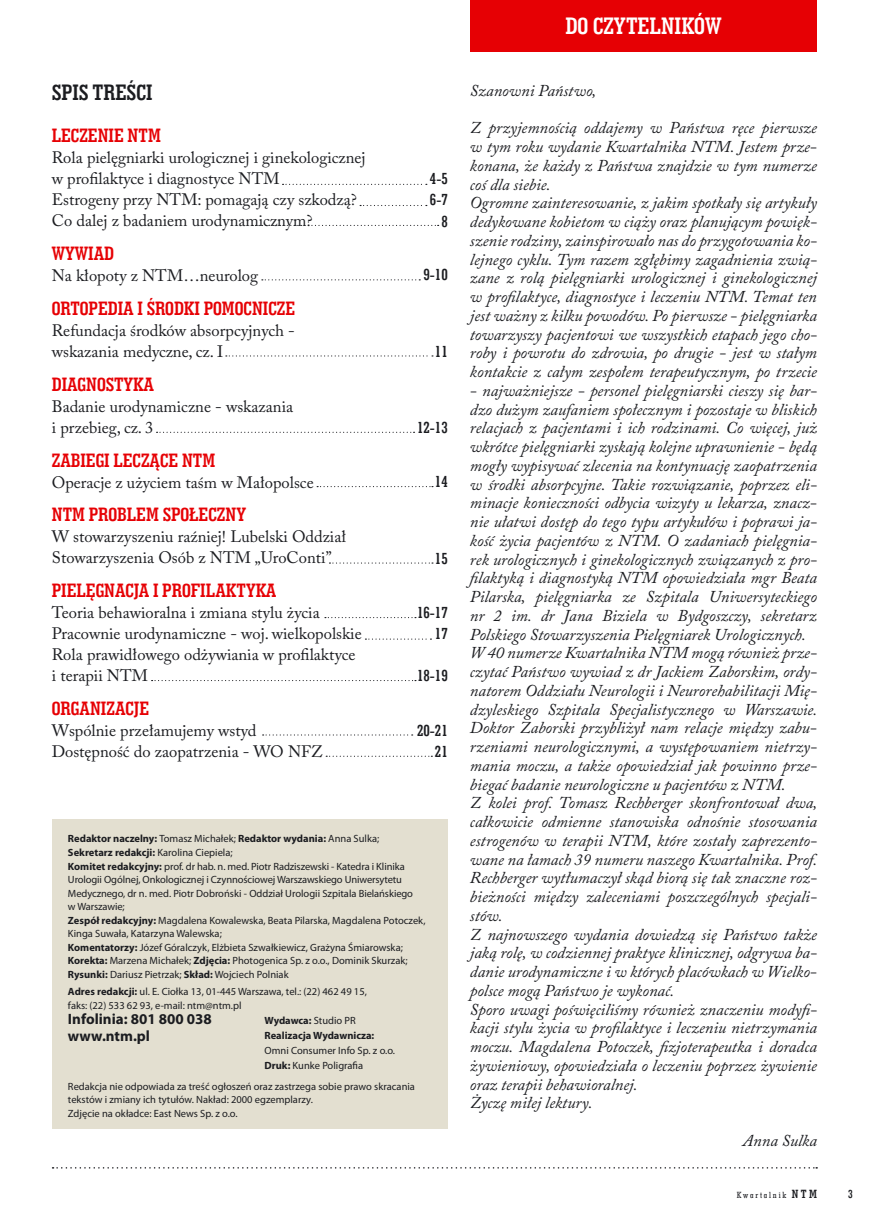
<style>
.page{position:relative;width:885px;height:1225px;background:#fff}
.page>*{position:absolute;margin:0;border:0;box-sizing:border-box;transform-origin:0 0}
.t1{font:24px "Geo Slab 703 Bd Cn EU Normal";color:#fff}
.t2{font:22.5px "Geo Slab 703 Bd Cn EU Normal";color:#1b1c20}
.t3{font:19.5px "Geo Slab 703 Bd Cn EU Normal";color:#e60004}
.t4{font:italic 16.5px/18.8px "Adobe Caslon Pro";color:#1b1c20}
.t5{font:16.5px/21px "Adobe Caslon Pro";color:#1b1c20}
.t6{font:16.5px/21.1px "Geo Slab 703 Bd Cn EU Normal";color:#1b1c20;text-align:right}
.t7{font:700 15px/16.5px "Myriad Pro";color:#1b1c20}
.t8{font:12px "Geo Slab 703 Bd Cn EU Normal";color:#1b1c20}
.t9{font:10.5px/13.5px "Myriad Pro";color:#1b1c20}
.t10{font:700 10.5px/15px "Myriad Pro";color:#1b1c20}
.t11{font:9px "Geo Slab 703 Md Cn EU Normal";letter-spacing:.2em;color:#1b1c20}
.s1{font-weight:700}
.s2{font-weight:400}
.s3{font-family:"Geo Slab 703 Bd Cn EU Normal";font-size:12px}
</style>
<div class="page">
<div style="left:470px;top:0;width:346px;height:51px;background:#e60004"></div>
<svg style="left:53px;top:1167px;width:764px;height:1px"></svg>
<svg style="left:282px;top:184px;width:145px;height:1px"></svg>
<svg style="left:360px;top:205px;width:67px;height:1px"></svg>
<svg style="left:252px;top:225px;width:186px;height:1px"></svg>
<svg style="left:262px;top:279px;width:158px;height:1px"></svg>
<svg style="left:226px;top:355px;width:207px;height:1px"></svg>
<svg style="left:317px;top:486px;width:116px;height:1px"></svg>
<svg style="left:329px;top:562px;width:104px;height:1px"></svg>
<svg style="left:325px;top:617px;width:91px;height:1px"></svg>
<svg style="left:365px;top:638px;width:66px;height:1px"></svg>
<svg style="left:152px;top:680px;width:264px;height:1px"></svg>
<svg style="left:262px;top:734px;width:150px;height:1px"></svg>
<svg style="left:326px;top:755px;width:106px;height:2px"></svg>
<svg style="left:156px;top:432px;width:258px;height:1px"></svg>
<div style="left:52px;top:819px;width:395px;height:310px;background:#e3dfd0"></div>
<h2 class="t2" style="left:52px;top:79px;width:102px">SPIS TREŚCI</h2>
<p class="t3" style="left:52px;top:124px;width:110px">LECZENIE NTM</p>
<p class="t5" style="left:52px;top:147px;width:315px">Rola pielęgniarki urologicznej i ginekologicznej w profilaktyce i diagnostyce NTM<br>Estrogeny przy NTM: pomagają czy szkodzą?<br>Co dalej z badaniem urodynamicznym?</p>
<p class="t3" style="left:52px;top:241px;width:64px">WYWIAD</p>
<p class="t5" style="left:52px;top:265px;width:208px">Na kłopoty z NTM…neurolog</p>
<p class="t3" style="left:52px;top:296px;width:245px">ORTOPEDIA I ŚRODKI POMOCNICZE</p>
<p class="t5" style="left:52px;top:320px;width:245px">Refundacja środków absorpcyjnych - wskazania medyczne, cz. I</p>
<p class="t3" style="left:52px;top:372px;width:104px">DIAGNOSTYKA</p>
<p class="t5" style="left:52px;top:395px;width:243px">Badanie urodynamiczne - wskazania i przebieg, cz. 3</p>
<p class="t3" style="left:52px;top:448px;width:165px">ZABIEGI LECZĄCE NTM</p>
<p class="t5" style="left:52px;top:471px;width:263px">Operacje z użyciem taśm w Małopolsce</p>
<p class="t3" style="left:52px;top:502px;width:196px">NTM PROBLEM SPOŁECZNY</p>
<p class="t5" style="left:52px;top:526px;width:296px">W stowarzyszeniu raźniej! Lubelski Oddział<br>Stowarzyszenia Osób z NTM „UroConti”</p>
<p class="t3" style="left:52px;top:578px;width:226px">PIELĘGNACJA I PROFILAKTYKA</p>
<p class="t5" style="left:52px;top:602px;width:311px">Teoria behawioralna i zmiana stylu życia Pracownie urodynamiczne - woj. wielkopolskie Rola prawidłowego odżywiania w profilaktyce i terapii NTM</p>
<p class="t3" style="left:52px;top:696px;width:99px">ORGANIZACJE</p>
<p class="t5" style="left:52px;top:719px;width:272px">Wspólnie przełamujemy wstyd<br>Dostępność do zaopatrzenia - WO NFZ</p>
<p class="t6" style="left:430px;top:167px;width:19px">4-5<br>6-7<br>8</p>
<p class="t6" style="left:423px;top:263px;width:26px">9-10</p>
<p class="t6" style="left:435px;top:340px;width:14px">11</p>
<p class="t6" style="left:417px;top:416px;width:32px">12-13</p>
<p class="t6" style="left:435px;top:470px;width:14px">14</p>
<p class="t6" style="left:435px;top:547px;width:14px">15</p>
<p class="t6" style="left:417px;top:602px;width:32px">16-17<br>17</p>
<p class="t6" style="left:417px;top:664px;width:32px">18-19</p>
<p class="t6" style="left:417px;top:719px;width:32px">20-21<br>21</p>
<p class="t9" style="left:68px;top:832px;width:359px"><span class="s1">Redaktor naczelny:</span> Tomasz Michałek; <span class="s1">Redaktor wydania:</span> Anna Sulka; <span class="s1">Sekretarz redakcji:</span> Karolina Ciepiela;<br><span class="s1">Komitet redakcyjny:</span> prof. dr hab. n. med. Piotr Radziszewski - Katedra i Klinika Urologii Ogólnej, Onkologicznej i Czynnościowej Warszawskiego Uniwersytetu Medycznego, dr n. med. Piotr Dobroński - Oddział Urologii Szpitala Bielańskiego<br>w Warszawie;<br><span class="s1">Zespół redakcyjny:</span> Magdalena Kowalewska, Beata Pilarska, Magdalena Potoczek, Kinga Suwała, Katarzyna Walewska;<br><span class="s1">Komentatorzy:</span> Józef Góralczyk, Elżbieta Szwałkiewicz, Grażyna Śmiarowska; <span class="s1">Korekta:</span> Marzena Michałek; <span class="s1">Zdjęcia:</span> Photogenica Sp. z o.o., Dominik Skurzak; <span class="s1">Rysunki:</span> Dariusz Pietrzak; <span class="s1">Skład:</span> Wojciech Polniak</p>
<p class="t9" style="left:68px;top:985px;width:300px"><span class="s1">Adres redakcji:</span> ul. E. Ciołka 13, 01-445 Warszawa, tel.: (22) 462 49 15, faks: (22) 533 62 93, e-mail: ntm@ntm.pl</p>
<p class="t7" style="left:68px;top:1010px;width:145px">Infolinia: 801 800 038 www.ntm.pl</p>
<p class="t10" style="left:264px;top:1012px;width:111px">Wydawca: <span class="s2">Studio PR<br></span>Realizacja Wydawnicza:</p>
<p class="t9" style="left:264px;top:1042px;width:132px;line-height:15px">Omni Consumer Info Sp. z o.o.<br><span class="s1">Druk:</span> Kunke Poligrafia</p>
<p class="t9" style="left:68px;top:1079px;width:348px">Redakcja nie odpowiada za treść ogłoszeń oraz zastrzega sobie prawo skracania tekstów i zmiany ich tytułów. Nakład: 2000 egzemplarzy.<br>Zdjęcie na okładce: East News Sp. z o.o.</p>
<h1 class="t1" style="left:565px;top:11px;width:157px">DO CZYTELNIKÓW</h1>
<p class="t4" style="left:470px;top:81px;width:128px">Szanowni Państwo,</p>
<p class="t4" style="left:470px;top:118px;width:348px">Z przyjemnością oddajemy w Państwa ręce pierwsze w tym roku wydanie Kwartalnika NTM. Jestem prze&shy;konana, że każdy z Państwa znajdzie w tym numerze coś dla siebie.<br>Ogromne zainteresowanie, z jakim spotkały się artykuły dedykowane kobietom w ciąży oraz planującym powięk&shy;szenie rodziny, zainspirowało nas do przygotowania ko&shy;lejnego cyklu. Tym razem zgłębimy zagadnienia zwią&shy;zane z rolą pielęgniarki urologicznej i ginekologicznej w profilaktyce, diagnostyce i leczeniu NTM. Temat ten jest ważny z kilku powodów. Po pierwsze - pielęgniarka towarzyszy pacjentowi we wszystkich etapach jego cho&shy;roby i powrotu do zdrowia, po drugie - jest w stałym kontakcie z całym zespołem terapeutycznym, po trzecie</p>
<p class="t4" style="left:470px;top:381px;width:349px">- najważniejsze - personel pielęgniarski cieszy się bar&shy;dzo dużym zaufaniem społecznym i pozostaje w bliskich relacjach z pacjentami i ich rodzinami. Co więcej, już wkrótce pielęgniarki zyskają kolejne uprawnienie - będą mogły wypisywać zlecenia na kontynuację zaopatrzenia w środki absorpcyjne. Takie rozwiązanie, poprzez eli&shy;minacje konieczności odbycia wizyty u lekarza, znacz&shy;nie ułatwi dostęp do tego typu artykułów i poprawi ja&shy;kość życia pacjentów z NTM. O zadaniach pielęgnia&shy;rek urologicznych i ginekologicznych związanych z pro&shy;filaktyką i diagnostyką NTM opowiedziała mgr Beata Pilarska, pielęgniarka ze Szpitala Uniwersyteckiego nr 2 im. dr Jana Biziela w Bydgoszczy, sekretarz Polskiego Stowarzyszenia Pielęgniarek Urologicznych.<br>W 40 numerze Kwartalnika NTM mogą również prze&shy;czytać Państwo wywiad z dr Jackiem Zaborskim, ordy&shy;natorem Oddziału Neurologii i Neurorehabilitacji Mię&shy;dzyleskiego Szpitala Specjalistycznego w Warszawie.<br>Doktor Zaborski przybliżył nam relacje między zabu&shy;rzeniami neurologicznymi, a występowaniem nietrzy&shy;mania moczu, a także opowiedział jak powinno prze&shy;biegać badanie neurologiczne u pacjentów z NTM.<br>Z kolei prof. Tomasz Rechberger skonfrontował dwa, całkowicie odmienne stanowiska odnośnie stosowania estrogenów w terapii NTM, które zostały zaprezento&shy;wane na łamach 39 numeru naszego Kwartalnika. Prof.<br>Rechberger wytłumaczył skąd biorą się tak znaczne roz&shy;bieżności między zaleceniami poszczególnych specjali&shy;stów.<br>Z najnowszego wydania dowiedzą się Państwo także jaką rolę, w codziennej praktyce klinicznej, odgrywa ba&shy;danie urodynamiczne i w których placówkach w Wielko&shy;polsce mogą Państwo je wykonać.<br>Sporo uwagi poświęciliśmy również znaczeniu modyfi&shy;kacji stylu życia w profilaktyce i leczeniu nietrzymania moczu. Magdalena Potoczek, fizjoterapeutka i doradca żywieniowy, opowiedziała o leczeniu poprzez żywienie oraz terapii behawioralnej.<br>Życzę miłej lektury.</p>
<p class="t4" style="left:742px;top:1130px;width:75px">Anna Sulka</p>
<p class="t11" style="left:736px;top:1189px;width:82px">Kwartalnik <span class="s3">NTM</span></p>
<p class="t8" style="left:848px;top:1186px;width:6px">3</p>
</div>
